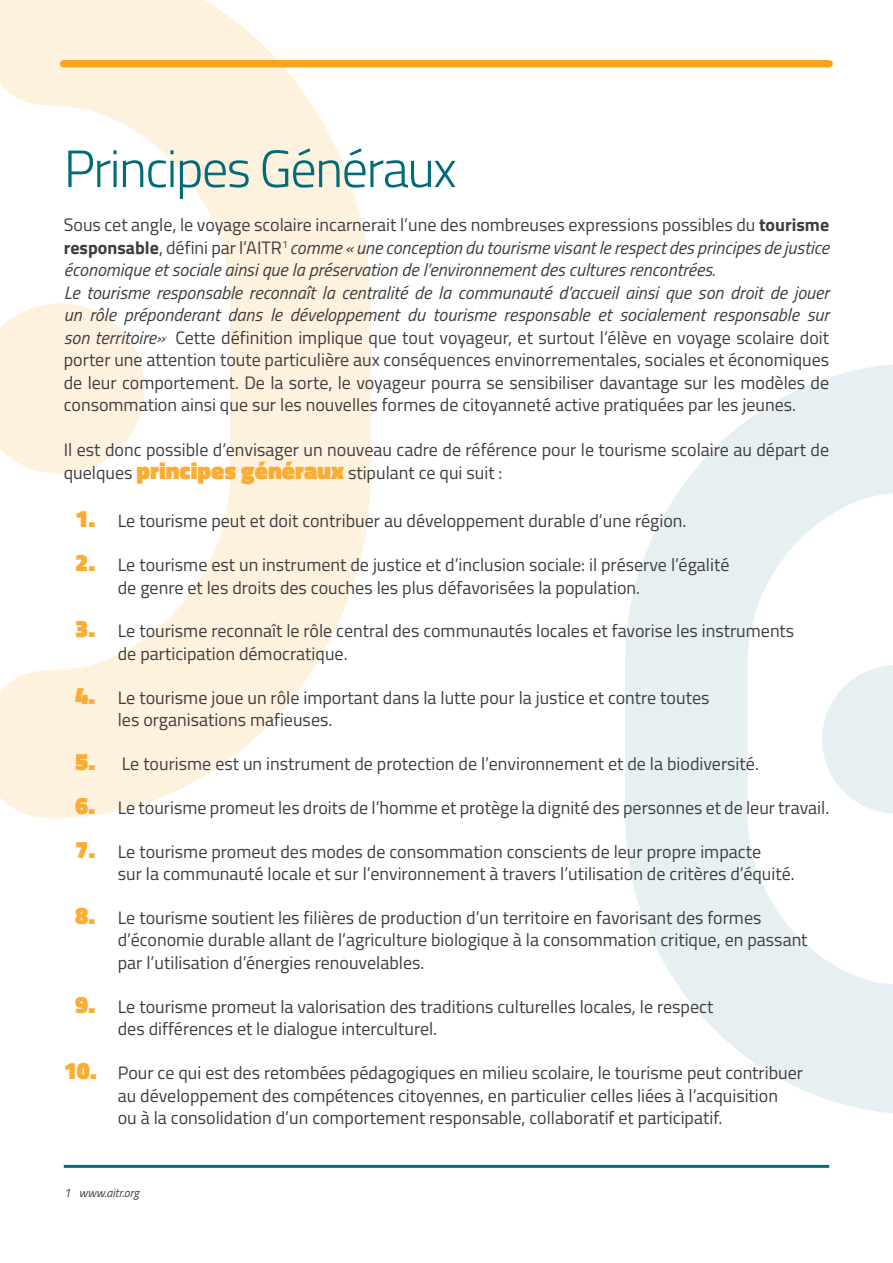
<style>
.page{position:relative;width:893px;height:1263px;background:#fff}
.page>*{position:absolute;margin:0;border:0;box-sizing:border-box;transform-origin:0 0}
.t1{font:300 52.5px "Titillium Web";letter-spacing:-.03em;color:#006c79}
.t2{font:18px/22.5px "Titillium Web";color:#3e3e3f;text-align:justify}
.t3{font:italic 18px/22.5px "Titillium Web";color:#3e3e3f;text-align:justify}
.t4{font:italic 12px "Titillium Web";color:#3e3e3f}
.s1{font-style:normal}
.s2{font-weight:700;font-style:normal}
.s3{font-style:italic}
.s4{font-weight:900;font-size:24px;color:#fbad33}
</style>
<div class="page">
<svg style="left:0;top:0;width:371px;height:818px;fill:#fef1dd"></svg>
<svg style="left:625px;top:364px;width:268px;height:749px;fill:#e6f0f2"></svg>
<div style="left:64px;top:60px;width:765px;height:8px;background:#f9a51b"></div>
<hr style="left:64px;top:1165px;width:765px;height:3px;background:#00707e">
<p class="t1" style="left:64px;top:131px;width:394px">Principes Généraux</p>
<p class="t3" style="left:64px;top:213px;width:767px"><span class="s1">Sous cet angle, le voyage scolaire incarnerait l’une des nombreuses expressions possibles du</span> <span class="s2">tourisme responsable</span><span class="s1">, défini par l’AITR</span><sup>1</sup> comme « une conception du tourisme visant le respect des principes de justice économique et sociale ainsi que la préservation de l’environnement des cultures rencontrées.</p>
<p class="t2" style="left:64px;top:280px;width:767px"><span class="s3">Le tourisme responsable reconnaît la centralité de la communauté d’accueil ainsi que son droit de jouer un rôle préponderant dans le développement du tourisme responsable et socialement responsable sur son territoire»</span><sup>.</sup> Cette définition implique que tout voyageur, et surtout l’élève en voyage scolaire doit porter une attention toute particulière aux conséquences envinorrementales, sociales et économiques de leur comportement. De la sorte, le voyageur pourra se sensibiliser davantage sur les modèles de consommation ainsi que sur les nouvelles formes de citoyanneté active pratiquées par les jeunes.</p>
<p class="t2" style="left:64px;top:438px;width:767px">Il est donc possible d’envisager un nouveau cadre de référence pour le tourisme scolaire au départ de quelques <span class="s4">principes généraux</span> stipulant ce qui suit :</p>
<p class="t2" style="left:75px;top:509px;width:613px"><span class="s4">1.</span> Le tourisme peut et doit contribuer au développement durable d’une région.</p>
<p class="t2" style="left:75px;top:553px;width:656px"><span class="s4">2.</span> Le tourisme est un instrument de justice et d’inclusion sociale: il préserve l’égalité</p>
<p class="t2" style="left:118px;top:575px;width:524px">de genre et les droits des couches les plus défavorisées la population.</p>
<p class="t2" style="left:75px;top:619px;width:720px"><span class="s4">3.</span> Le tourisme reconnaît le rôle central des communautés locales et favorise les instruments</p>
<p class="t2" style="left:118px;top:641px;width:231px">de participation démocratique.</p>
<p class="t2" style="left:75px;top:685px;width:636px"><span class="s4">4.</span> Le tourisme joue un rôle important dans la lutte pour la justice et contre toutes</p>
<p class="t2" style="left:118px;top:708px;width:216px">les organisations mafieuses.</p>
<p class="t2" style="left:75px;top:752px;width:685px"><span class="s4">5.</span> Le tourisme est un instrument de protection de l’environnement et de la biodiversité.</p>
<p class="t2" style="left:75px;top:795px;width:755px"><span class="s4">6.</span> Le tourisme promeut les droits de l’homme et protège la dignité des personnes et de leur travail.</p>
<p class="t2" style="left:75px;top:839px;width:687px"><span class="s4">7.</span> Le tourisme promeut des modes de consommation conscients de leur propre impacte</p>
<p class="t2" style="left:118px;top:862px;width:678px">sur la communauté locale et sur l’environnement à travers l’utilisation de critères d’équité.</p>
<p class="t2" style="left:75px;top:905px;width:688px"><span class="s4">8.</span> Le tourisme soutient les filières de production d’un territoire en favorisant des formes</p>
<p class="t2" style="left:118px;top:928px;width:691px">d’économie durable allant de l’agriculture biologique à la consommation critique, en passant</p>
<p class="t2" style="left:118px;top:950px;width:308px">par l’utilisation d’énergies renouvelables.</p>
<p class="t2" style="left:75px;top:994px;width:639px"><span class="s4">9.</span> Le tourisme promeut la valorisation des traditions culturelles locales, le respect</p>
<p class="t2" style="left:118px;top:1017px;width:321px">des différences et le dialogue interculturel.</p>
<p class="t2" style="left:64px;top:1061px;width:741px"><span class="s4">10.</span> Pour ce qui est des retombées pédagogiques en milieu scolaire, le tourisme peut contribuer</p>
<p class="t2" style="left:118px;top:1083px;width:662px">au développement des compétences citoyennes, en particulier celles liées à l’acquisition</p>
<p class="t2" style="left:118px;top:1106px;width:606px">ou à la consolidation d’un comportement responsable, collaboratif et participatif.</p>
<p class="t4" style="left:64px;top:1184px;width:77px">1 www.aitr.org</p>
</div>
